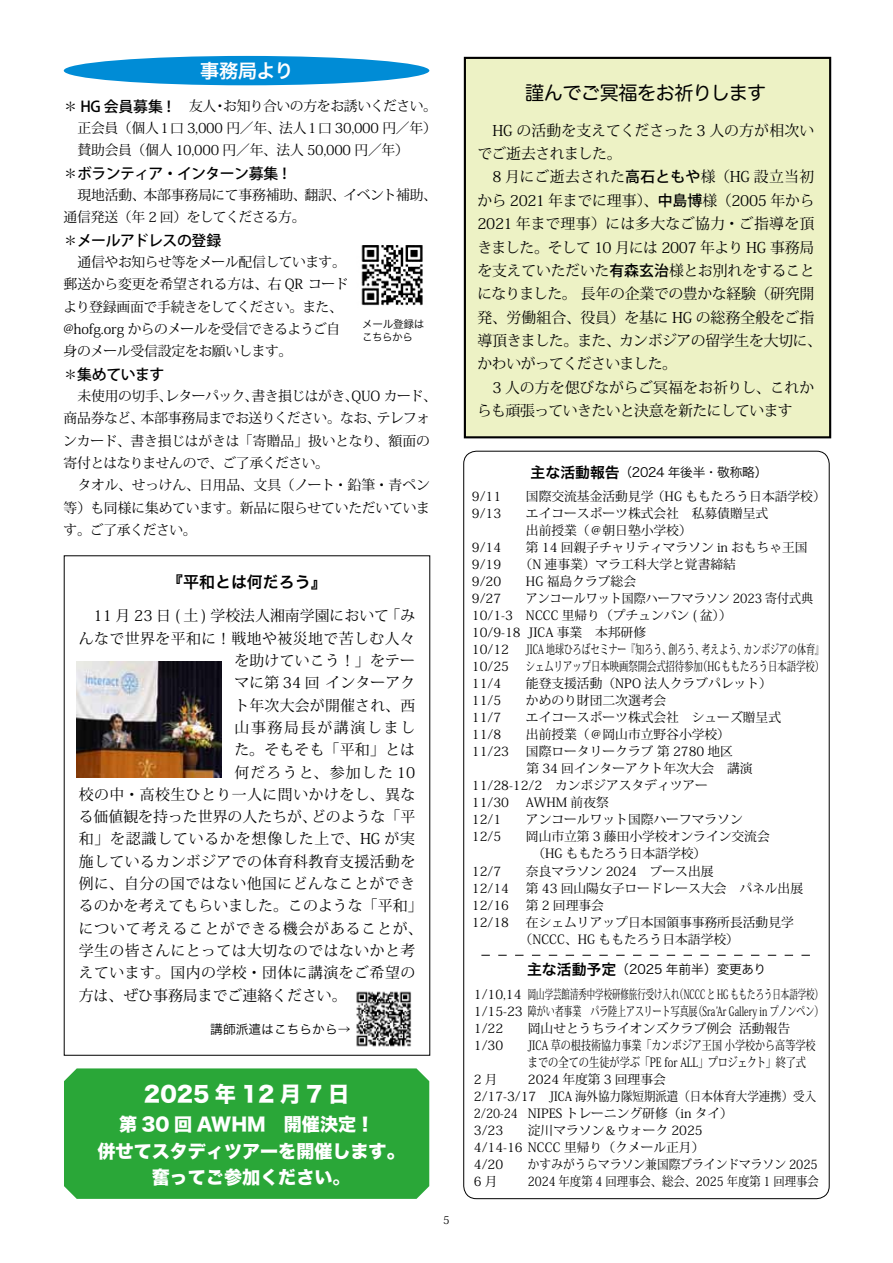
<style>
.page{position:relative;width:893px;height:1263px;background:#fff}
.page>*{position:absolute;margin:0;border:0;box-sizing:border-box;transform-origin:0 0}
.t1{font:21.3px "Hira Kaku Std W8";letter-spacing:.25em;color:#fff}
.t2{font:19.2px "Hira Maru Pro W4";letter-spacing:-.03em;color:#000}
.t3{font:19.2px "Hira Kaku Pro N W6";letter-spacing:-.025em;color:#fff}
.t4{font:18px/26.1px "Hira Kaku Std W8";color:#fff;text-align:center}
.t5{font:15.9px "Hira Kaku Pro W6";color:#000}
.t6{font:14.85px/23.4px "Koz Min Pro";letter-spacing:-.02em;color:#000}
.t7{font:14.85px "Koz Min Pro";letter-spacing:.005em;color:#000}
.t8{font:14.85px "Koz Min Pro";letter-spacing:.03em;color:#000}
.t9{font:14.85px "Koz Min Pro";letter-spacing:.055em;color:#000}
.t10{font:500 14.85px "Koz Go Pro";letter-spacing:-.035em;color:#000}
.t11{font:14.85px "Koz Min Pro";letter-spacing:.08em;color:#000}
.t12{font:14.85px "Koz Min Pro";letter-spacing:.115em;color:#000}
.t13{font:13.8px/22.4px "Koz Min Pro";letter-spacing:-.025em;color:#000}
.t14{font:12.75px/17px "Koz Min Pro";color:#000}
.t15{font:12.75px/17px "Koz Min Pro";color:#000;scale:.94 1}
.t16{font:12.75px/17px "Koz Min Pro";color:#000;scale:.8 1}
.t17{font:12.75px "Koz Min Pro";color:#000;scale:.7 1}
.t18{font:12.75px "Koz Min Pro";color:#000;scale:.73 1}
.t19{font:12.75px "Hira Kaku Pro W3";color:#000}
.t20{font:12.75px "Koz Min Pro";color:#000;scale:.89 1}
.t21{font:12.75px "Koz Min Pro";color:#000;scale:.92 1}
.t22{font:12.75px "Hira Kaku Pro N W3";letter-spacing:-.02em;color:#000}
.t23{font:10.65px/12.8px "Hira Kaku Pro W3";letter-spacing:-.045em;color:#000}
.t24{font:10.65px "Koz Min Pro";color:#000}
.s1{font-size:14.85px}
.s2{font-family:"Koz Go Pro";font-weight:500;font-size:14.85px}
.s3{font-family:"Koz Min Pro";font-weight:400}
.s4{font-family:"Hira Kaku Pro W6"}
.s5{font-family:"Koz Go Pro";font-weight:500}
.s6{font-family:"Hira Kaku Pro N W6";font-size:14.85px}
.s7{font-family:"Hira Kaku Pro W6";font-size:14.85px}
</style>
<div class="page">
<div style="left:64px;top:1068px;width:365px;height:131px;background:#2aa738"></div>
<div style="left:465px;top:58px;width:365px;height:379px;background:#edf2c5"></div>
<div style="left:464px;top:57px;width:367px;height:381px;border:2px solid #000"></div>
<div style="left:64px;top:56px;width:365px;height:29px;background:#008cd6;border-radius:50%"></div>
<img style="left:361px;top:245px;width:62px;height:61px">
<svg style="left:481px;top:955px;width:329px;height:1px"></svg>
<img style="left:77px;top:661px;width:145px;height:116px">
<img style="left:356px;top:991px;width:56px;height:56px">
<h2 class="t3" style="left:200px;top:53px;width:95px">事務局より</h2>
<p class="t13" style="left:63px;top:95px;width:375px;text-align:justify"><span class="s1">＊</span> <span class="s2">HG 会員募集！</span>　友人・お知り合いの方をお誘いください。　正会員（個人１口 3,000 円／年、法人１口 30,000 円／年）　賛助会員（個人 10,000 円／年、法人 50,000 円／年）</p>
<p class="t10" style="left:63px;top:164px;width:230px"><span class="s3">＊</span>ボランティア・インターン募集！</p>
<p class="t13" style="left:64px;top:183px;width:375px">　現地活動、本部事務局にて事務補助、翻訳、イベント補助、通信発送（年 2 回）をしてくださる方。</p>
<p class="t10" style="left:63px;top:231px;width:160px"><span class="s3">＊</span>メールアドレスの登録</p>
<p class="t13" style="left:63px;top:250px;width:287px">　通信やお知らせ等をメール配信しています。郵送から変更を希望される方は、右 QR コードより登録画面で手続きをしてください。また、@hofg.org からのメールを受信できるようご自身のメール受信設定をお願いします。</p>
<p class="t10" style="left:63px;top:365px;width:103px"><span class="s3">＊</span>集めています</p>
<p class="t13" style="left:63px;top:384px;width:375px">　未使用の切手、レターパック、書き損じはがき、QUO カード、商品券など、本部事務局までお送りください。なお、テレフォンカード、書き損じはがきは「寄贈品」扱いとなり、額面の寄付とはなりませんので、ご了承ください。<br>　タオル、せっけん、日用品、文具（ノート・鉛筆・青ペン等）も同様に集めています。新品に限らせていただいています。ご了承ください。</p>
<p class="t23" style="left:362px;top:317px;width:64px">メール登録はこちらから</p>
<p class="t5" style="left:167px;top:568px;width:161px">『平和とは何だろう』</p>
<p class="t7" style="left:79px;top:605px;width:338px">　11 月 23 日 ( 土 ) 学校法人湘南学園において「み</p>
<p class="t8" style="left:79px;top:628px;width:338px">んなで世界を平和に！戦地や被災地で苦しむ人々</p>
<p class="t7" style="left:234px;top:650px;width:182px">を助けていこう！」をテー</p>
<p class="t7" style="left:234px;top:672px;width:182px">マに第 34 回 インターアク</p>
<p class="t7" style="left:234px;top:694px;width:182px">ト年次大会が開催され、西</p>
<p class="t12" style="left:234px;top:717px;width:182px">山事務局長が講演しまし</p>
<p class="t7" style="left:234px;top:739px;width:182px">た。そもそも「平和」とは</p>
<p class="t11" style="left:234px;top:761px;width:182px">何だろうと、参加した 10</p>
<p class="t8" style="left:79px;top:784px;width:338px">校の中・高校生ひとり一人に問いかけをし、異な</p>
<p class="t7" style="left:79px;top:806px;width:338px">る価値観を持った世界の人たちが、どのような「平</p>
<p class="t9" style="left:79px;top:828px;width:338px">和」を認識しているかを想像した上で、HG が実</p>
<p class="t8" style="left:79px;top:851px;width:338px">施しているカンボジアでの体育科教育支援活動を</p>
<p class="t8" style="left:79px;top:873px;width:338px">例に、自分の国ではない他国にどんなことができ</p>
<p class="t7" style="left:79px;top:895px;width:345px">るのかを考えてもらいました。このような「平和」</p>
<p class="t9" style="left:79px;top:918px;width:345px">について考えることができる機会があることが、</p>
<p class="t8" style="left:79px;top:940px;width:338px">学生の皆さんにとっては大切なのではないかと考</p>
<p class="t8" style="left:79px;top:962px;width:338px">えています。国内の学校・団体に講演をご希望の</p>
<p class="t7" style="left:79px;top:985px;width:269px">方は、ぜひ事務局までご連絡ください。</p>
<p class="t19" style="left:210px;top:1018px;width:142px">講師派遣はこちらから→</p>
<h1 class="t1" style="left:144px;top:1082px;width:207px">2025年12月7日</h1>
<h3 class="t4" style="left:98px;top:1112px;width:309px">第 30 回 AWHM　開催決定！<br>併せてスタディツアーを開催します。奮ってご参加ください<span class="s4">。</span></h3>
<p class="t24" style="left:443px;top:1213px;width:8px">5</p>
<h2 class="t2" style="left:525px;top:76px;width:243px">謹んでご冥福をお祈りします</h2>
<p class="t6" style="left:477px;top:118px;width:346px">　HG の活動を支えてくださった 3 人の方が相次いでご逝去されました。<br>　8 月にご逝去された<span class="s5">高石ともや</span>様（HG 設立当初から 2021 年までに理事）、<span class="s5">中島博</span>様（2005 年から<br>2021 年まで理事）には多大なご協力・ご指導を頂きました。そして 10 月には 2007 年より HG 事務局を支えていただいた<span class="s5">有森玄治</span>様とお別れをすることになりました。 長年の企業での豊かな経験（研究開発、労働組合、役員）を基に HG の総務全般をご指導頂きました。また、カンボジアの留学生を大切に、かわいがってくださいました。<br>　3 人の方を偲びながらご冥福をお祈りし、これからも頑張っていきたいと決意を新たにしています</p>
<p class="t22" style="left:531px;top:461px;width:239px"><span class="s6">主な活動報告</span>（2024 年後半・敬称略）</p>
<p class="t14" style="left:472px;top:488px;width:31px">9/11</p>
<p class="t14" style="left:526px;top:488px;width:301px">国際交流基金活動見学（HG ももたろう日本語学校）</p>
<p class="t14" style="left:472px;top:505px;width:31px">9/13</p>
<p class="t14" style="left:526px;top:505px;width:244px">エイコースポーツ株式会社　私募債贈呈式出前授業（＠朝日塾小学校）</p>
<p class="t14" style="left:472px;top:539px;width:31px">9/14</p>
<p class="t14" style="left:526px;top:539px;width:283px">第 14 回親子チャリティマラソン in おもちゃ王国</p>
<p class="t14" style="left:472px;top:556px;width:31px">9/19</p>
<p class="t14" style="left:520px;top:556px;width:218px">（N 連事業）マラ工科大学と覚書締結</p>
<p class="t14" style="left:472px;top:573px;width:31px">9/20</p>
<p class="t14" style="left:526px;top:573px;width:112px">HG 福島クラブ総会</p>
<p class="t14" style="left:472px;top:590px;width:31px">9/27</p>
<p class="t15" style="left:472px;top:590px;width:365px;text-indent:54px">アンコールワット国際ハーフマラソン 2023 寄付式典<br>10/1-3 NCCC 里帰り（プチュンバン ( 盆））<br>10/9-18 JICA 事業　本邦研修<br>10/12</p>
<p class="t17" style="left:526px;top:641px;width:427px">JICA 地球ひろばセミナー『知ろう、創ろう、考えよう、カンボジアの体育』</p>
<p class="t14" style="left:472px;top:658px;width:39px">10/25</p>
<p class="t18" style="left:526px;top:658px;width:410px">シェムリアップ日本映画祭開会式招待参加（HGももたろう日本語学校）</p>
<p class="t14" style="left:472px;top:675px;width:31px">11/4</p>
<p class="t14" style="left:526px;top:675px;width:247px">能登支援活動（NPO 法人クラブパレット）</p>
<p class="t14" style="left:472px;top:692px;width:31px">11/5</p>
<p class="t14" style="left:526px;top:692px;width:142px">かめのり財団二次選考会</p>
<p class="t14" style="left:472px;top:709px;width:31px">11/7</p>
<p class="t14" style="left:526px;top:709px;width:257px">エイコースポーツ株式会社　シューズ贈呈式</p>
<p class="t14" style="left:472px;top:726px;width:31px">11/8</p>
<p class="t14" style="left:526px;top:726px;width:206px">出前授業（＠岡山市立野谷小学校）</p>
<p class="t14" style="left:472px;top:743px;width:39px">11/23</p>
<p class="t14" style="left:526px;top:743px;width:221px">国際ロータリークラブ 第 2780 地区　</p>
<p class="t14" style="left:526px;top:760px;width:228px">第 34 回インターアクト年次大会　講演</p>
<p class="t14" style="left:472px;top:777px;width:238px">11/28-12/2　カンボジアスタディツアー</p>
<p class="t14" style="left:472px;top:794px;width:39px">11/30</p>
<p class="t14" style="left:526px;top:794px;width:84px">AWHM 前夜祭</p>
<p class="t14" style="left:472px;top:811px;width:31px">12/1</p>
<p class="t14" style="left:526px;top:811px;width:218px">アンコールワット国際ハーフマラソン</p>
<p class="t14" style="left:472px;top:828px;width:31px">12/5</p>
<p class="t14" style="left:532px;top:828px;width:239px;text-indent:-6px">岡山市立第 3 藤田小学校オンライン交流会（HG ももたろう日本語学校）</p>
<p class="t14" style="left:472px;top:862px;width:31px">12/7</p>
<p class="t14" style="left:526px;top:862px;width:189px">奈良マラソン 2024　ブース出展</p>
<p class="t14" style="left:472px;top:879px;width:39px">12/14</p>
<p class="t14" style="left:526px;top:879px;width:279px">第 43 回山陽女子ロードレース大会　パネル出展</p>
<p class="t14" style="left:472px;top:896px;width:39px">12/16</p>
<p class="t14" style="left:526px;top:896px;width:79px">第 2 回理事会</p>
<p class="t14" style="left:472px;top:913px;width:39px">12/18</p>
<p class="t14" style="left:520px;top:913px;width:276px;text-indent:6px">在シェムリアップ日本国領事事務所長活動見学（NCCC、HG ももたろう日本語学校）</p>
<p class="t19" style="left:527px;top:958px;width:241px"><span class="s7">主な活動予定</span>（2025 年前半）変更あり</p>
<p class="t14" style="left:474px;top:985px;width:351px;text-align:justify">1/10,14 岡山学芸館清秀中学校研修旅行受け入れ（NCCC と HG ももたろう日本語学校）1/15-23 障がい者事業　パラ陸上アスリート写真展（SraʼAr Gallery in プノンペン）1/22</p>
<p class="t14" style="left:528px;top:1019px;width:264px">岡山せとうちライオンズクラブ例会 活動報告</p>
<p class="t14" style="left:474px;top:1036px;width:31px">1/30</p>
<p class="t16" style="left:528px;top:1036px;width:361px">JICA 草の根技術協力事業「カンボジア王国 小学校から高等学校までの全ての生徒が学ぶ「PE for ALL」プロジェクト」終了式</p>
<p class="t14" style="left:474px;top:1070px;width:25px">2 月</p>
<p class="t14" style="left:474px;top:1070px;width:344px;text-indent:54px">2024 年度第 3 回理事会<br>2/17-3/17　JICA 海外協力隊短期派遣（日本体育大学連携）受入<br>2/20-24 NIPES トレーニング研修（in タイ）<br>3/23</p>
<p class="t14" style="left:474px;top:1121px;width:232px;text-indent:54px">淀川マラソン＆ウォーク 2025<br>4/14-16 NCCC 里帰り（クメール正月）<br>4/20</p>
<p class="t21" style="left:528px;top:1155px;width:317px">かすみがうらマラソン兼国際ブラインドマラソン 2025</p>
<p class="t14" style="left:474px;top:1172px;width:25px">6 月</p>
<p class="t20" style="left:528px;top:1172px;width:328px">2024 年度第 4 回理事会、総会、2025 年度第 1 回理事会</p>
</div>
